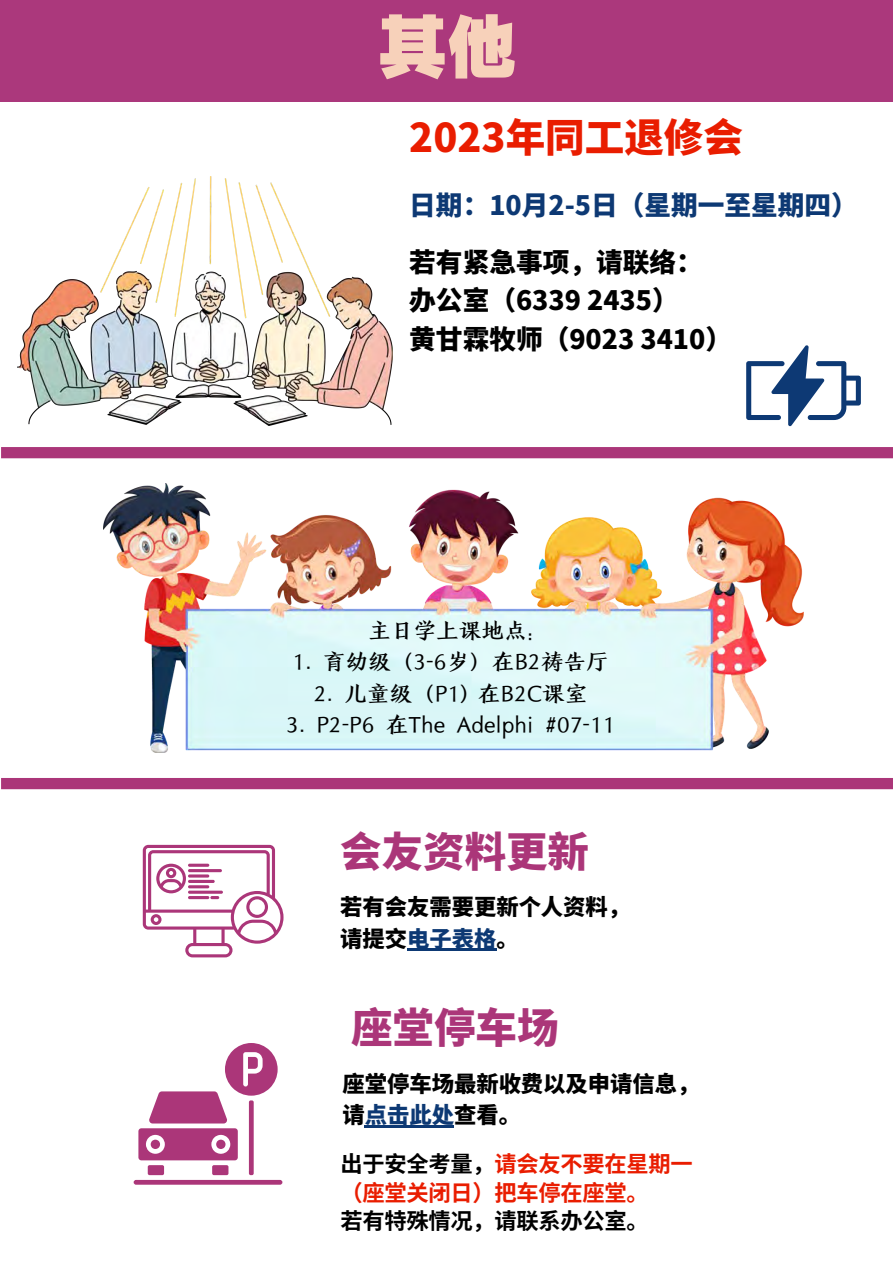
<style>
.page{position:relative;width:893px;height:1264px;background:#fff}
.page>*{position:absolute;margin:0;border:0;box-sizing:border-box;transform-origin:0 0}
.t1{font:70.5px "HY Qi Hei AZEJ";color:#f7d1ba}
.t2{font:800 41.4px "Source Han Sans SC";color:#ab3679}
.t3{font:800 39.6px "Source Han Sans SC";color:#e91d00}
.t4{font:800 26.7px "Source Han Sans SC";color:#000}
.t5{font:800 26.7px "Source Han Sans SC";color:#0d3974}
.t6{font:22.65px "HY Jin Kai J";color:#000}
.t7{font:800 22.35px "Source Han Sans SC";color:#000}
.t8{font:700 22.35px "Source Han Sans SC";letter-spacing:-.015em;color:#e91d00}
.t9{font:700 22.35px "Source Han Sans SC";letter-spacing:-.015em;color:#000}
.s1{color:#0d3974}
.s2{color:#000}
</style>
<div class="page">
<div style="left:0;top:0;width:892px;height:101px;background:#ab387c"></div>
<svg style="left:143px;top:844px;width:140px;height:113px"></svg>
<hr style="left:188px;top:896px;width:21px;height:3px;background:#ab3679;border-radius:2px">
<hr style="left:407px;top:948px;width:89px;height:2px;background:#0d3974">
<svg style="left:134px;top:1043px;width:148px;height:141px"></svg>
<hr style="left:365px;top:1125px;width:89px;height:2px;background:#0d3974">
<div style="left:1px;top:778px;width:891px;height:11px;background:#ab3679"></div>
<img style="left:103px;top:484px;width:700px;height:268px">
<div style="left:1px;top:447px;width:891px;height:11px;background:#ab3679"></div>
<svg style="left:746px;top:345px;width:114px;height:81px"></svg>
<img style="left:17px;top:176px;width:376px;height:250px">
<p class="t1" style="left:377px;top:7px;width:142px">其他</p>
<p class="t3" style="left:409px;top:106px;width:335px">2023年同工退修会</p>
<p class="t5" style="left:409px;top:184px;width:450px">日期：10月 2-5日（星期一至星期四）</p>
<p class="t4" style="left:409px;top:241px;width:295px">若有紧急事项，请联络：</p>
<p class="t4" style="left:409px;top:279px;width:271px">办公室（6339 2435）</p>
<p class="t4" style="left:409px;top:318px;width:324px">黄甘霖牧师（9023 3410）</p>
<p class="t6" style="left:368px;top:615px;width:166px">主日学上课地点:</p>
<p class="t6" style="left:292px;top:647px;width:318px">1. 育幼级（3-6岁）在B2祷告厅</p>
<p class="t6" style="left:314px;top:679px;width:275px">2. 儿童级（P1) 在B2C课室</p>
<p class="t6" style="left:286px;top:710px;width:330px">3. P2-P6 在The Adelphi #07-11</p>
<p class="t2" style="left:340px;top:819px;width:250px">会友资料更新</p>
<p class="t7" style="left:340px;top:889px;width:291px">若有会友需要更新个人资料，</p>
<p class="t7" style="left:340px;top:920px;width:180px">请提交<span class="s1">电子表格</span>。</p>
<p class="t2" style="left:351px;top:995px;width:209px">座堂停车场</p>
<p class="t7" style="left:342px;top:1065px;width:358px">座堂停车场最新收费以及申请信息，</p>
<p class="t7" style="left:342px;top:1097px;width:180px">请<span class="s1">点击此处</span>查看。</p>
<p class="t8" style="left:340px;top:1146px;width:352px"><span class="s2">出于安全考量，</span>请会友不要在星期一</p>
<p class="t8" style="left:340px;top:1174px;width:310px">（座堂关闭日）把车停在座堂。</p>
<p class="t9" style="left:340px;top:1202px;width:310px">若有特殊情况，请联系办公室。</p>
</div>
